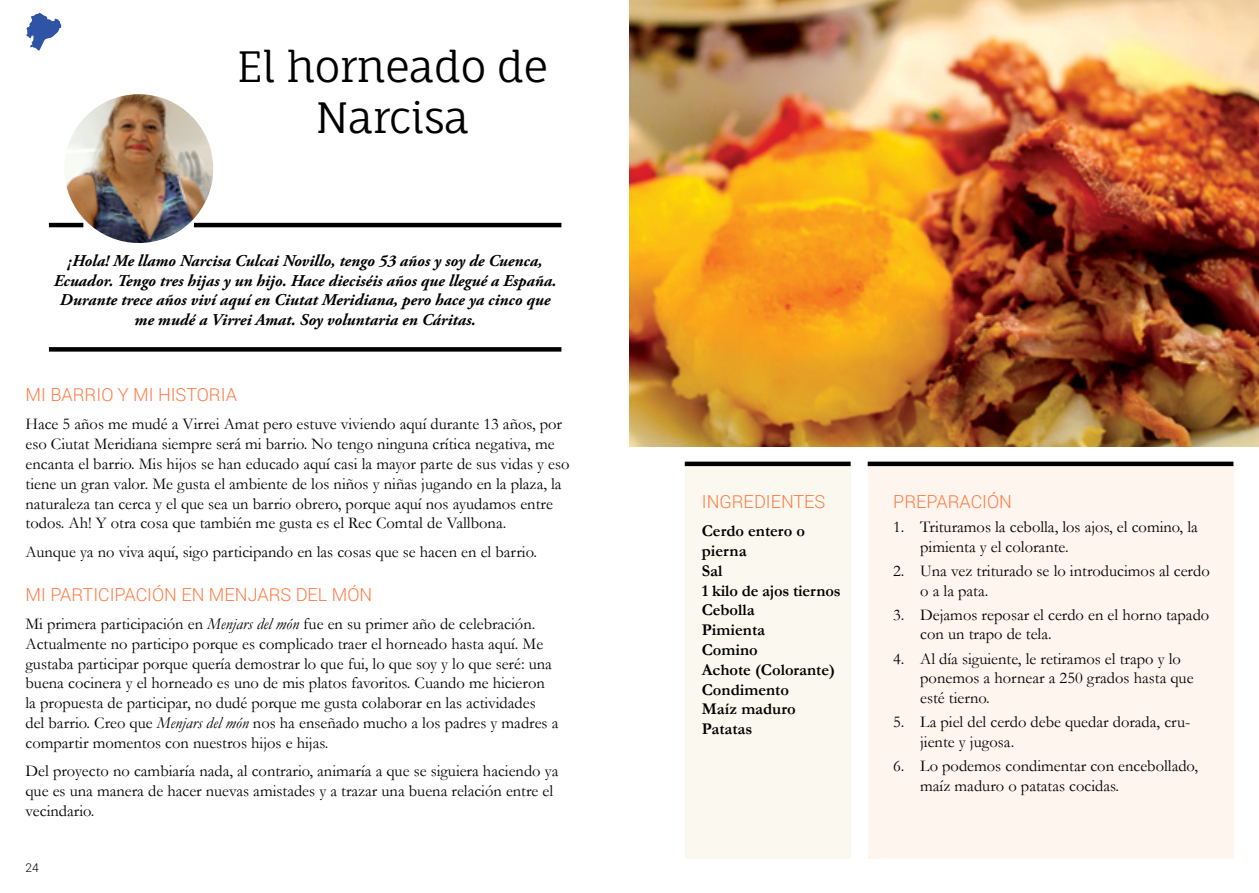
<style>
.page{position:relative;width:1259px;height:893px;background:#fff}
.page>*{position:absolute;margin:0;border:0;box-sizing:border-box;transform-origin:0 0}
.t1{font:42px/51px "Fauna One";letter-spacing:-.025em;color:#000;text-align:center}
.t2{font:300 18px "Roboto";color:#ff7943}
.t3{font:16.5px/19.8px "Garamond";color:#000}
.t4{font:italic 700 16.5px/19.8px "Adobe Garamond Pro";color:#000;text-align:center}
.t5{font:700 16.5px/19.8px "Garamond";color:#000}
.t6{font:300 12px "Roboto";color:#000}
.s1{font-style:italic}
</style>
<div class="page">
<div style="left:867px;top:466px;width:366px;height:393px;background:#fff5ef"></div>
<div style="left:685px;top:466px;width:165px;height:393px;background:#fbf8ec"></div>
<img style="left:629px;top:0;width:630px;height:446px">
<div style="left:49px;top:347px;width:512px;height:5px;background:#000"></div>
<hr style="left:194px;top:223px;width:367px;height:4px;background:#000">
<hr style="left:49px;top:223px;width:34px;height:4px;background:#000">
<hr style="left:685px;top:462px;width:165px;height:4px;background:#000">
<hr style="left:867px;top:462px;width:366px;height:4px;background:#000">
<img style="left:64px;top:94px;width:149px;height:149px;border-radius:74px">
<svg style="left:26px;top:12px;width:35px;height:39px"></svg>
<h1 class="t1" style="left:237px;top:41px;width:313px">El horneado de<br>Narcisa</h1>
<p class="t4" style="left:54px;top:251px;width:504px">¡Hola! Me llamo Narcisa Culcai Novillo, tengo 53 años y soy de Cuenca, Ecuador. Tengo tres hijas y un hijo. Hace dieciséis años que llegué a España.<br>Durante trece años viví aquí en Ciutat Meridiana, pero hace ya cinco que me mudé a Virrei Amat. Soy voluntaria en Cáritas.</p>
<p class="t2" style="left:26px;top:382px;width:213px">MI BARRIO Y MI HISTORIA</p>
<p class="t3" style="left:26px;top:414px;width:545px">Hace 5 años me mudé a Virrei Amat pero estuve viviendo aquí durante 13 años, por eso Ciutat Meridiana siempre será mi barrio. No tengo ninguna crítica negativa, me encanta el barrio. Mis hijos se han educado aquí casi la mayor parte de sus vidas y eso tiene un gran valor. Me gusta el ambiente de los niños y niñas jugando en la plaza, la naturaleza tan cerca y el que sea un barrio obrero, porque aquí nos ayudamos entre todos. Ah! Y otra cosa que también me gusta es el Rec Comtal de Vallbona.</p>
<p class="t3" style="left:26px;top:541px;width:513px">Aunque ya no viva aquí, sigo participando en las cosas que se hacen en el barrio.</p>
<p class="t2" style="left:26px;top:582px;width:348px">MI PARTICIPACIÓN EN MENJARS DEL MÓN</p>
<p class="t3" style="left:26px;top:614px;width:534px">Mi primera participación en <span class="s1">Menjars del món</span> fue en su primer año de celebración.<br>Actualmente no participo porque es complicado traer el horneado hasta aquí. Me gustaba participar porque quería demostrar lo que fui, lo que soy y lo que seré: una buena cocinera y el horneado es uno de mis platos favoritos. Cuando me hicieron la propuesta de participar, no dudé porque me gusta colaborar en las actividades del barrio. Creo que <span class="s1">Menjars del món</span> nos ha enseñado mucho a los padres y madres a compartir momentos con nuestros hijos e hijas.</p>
<p class="t3" style="left:26px;top:761px;width:534px">Del proyecto no cambiaría nada, al contrario, animaría a que se siguiera haciendo ya que es una manera de hacer nuevas amistades y a trazar una buena relación entre el vecindario.</p>
<p class="t6" style="left:26px;top:859px;width:15px">24</p>
<p class="t2" style="left:702px;top:489px;width:125px">INGREDIENTES</p>
<p class="t5" style="left:702px;top:521px;width:140px">Cerdo entero o pierna<br>Sal<br>1 kilo de ajos tiernos<br>Cebolla<br>Pimienta<br>Comino<br>Achote (Colorante)<br>Condimento<br>Maíz maduro<br>Patatas</p>
<p class="t2" style="left:893px;top:489px;width:120px">PREPARACIÓN</p>
<p class="t3" style="left:920px;top:517px;width:279px;text-indent:-27px">1. Trituramos la cebolla, los ajos, el comino, la pimienta y el colorante.</p>
<p class="t3" style="left:920px;top:560px;width:291px;text-indent:-27px">2. Una vez triturado se lo introducimos al cerdo o a la pata.</p>
<p class="t3" style="left:920px;top:604px;width:291px;text-indent:-27px">3. Dejamos reposar el cerdo en el horno tapado con un trapo de tela.</p>
<p class="t3" style="left:920px;top:648px;width:275px;text-indent:-27px">4. Al día siguiente, le retiramos el trapo y lo ponemos a hornear a 250 grados hasta que esté tierno.</p>
<p class="t3" style="left:920px;top:712px;width:272px;text-indent:-27px">5. La piel del cerdo debe quedar dorada, cru&shy;jiente y jugosa.</p>
<p class="t3" style="left:920px;top:756px;width:279px;text-indent:-27px">6. Lo podemos condimentar con encebollado, maíz maduro o patatas cocidas.</p>
</div>
